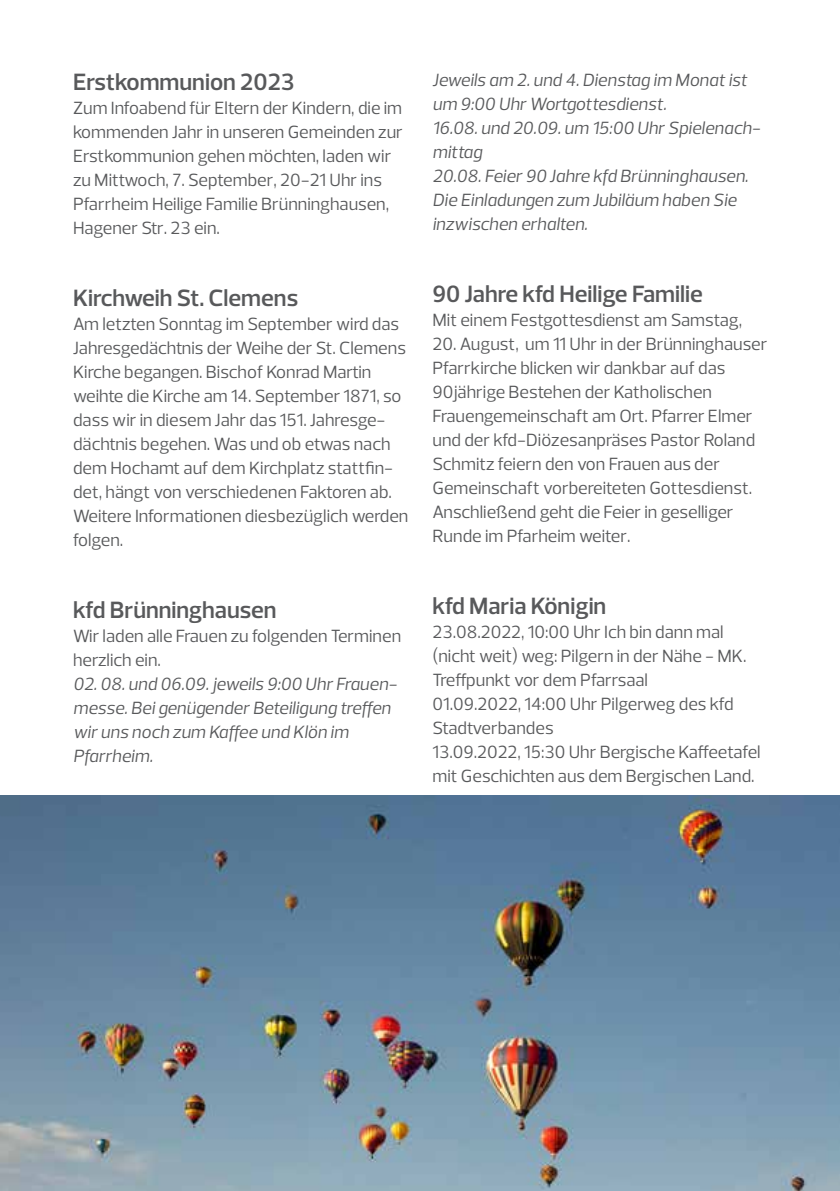
<style>
.page{position:relative;width:840px;height:1191px;background:#fff}
.page>*{position:absolute;margin:0;border:0;box-sizing:border-box;transform-origin:0 0}
.t1{font:600 24px "Prelo";color:#58595b}
.t2{font:18px/24px "Prelo";color:#58595b}
.t3{font:italic 18px/24px "Prelo";color:#58595b}
</style>
<div class="page">
<img style="left:0;top:795px;width:839px;height:396px">
<h1 class="t1" style="left:73px;top:67px;width:223px">Erstkommunion 2023</h1>
<p class="t2" style="left:73px;top:96px;width:331px">Zum Infoabend für Eltern der Kindern, die im kommenden Jahr in unseren Gemeinden zur Erstkommunion gehen möchten, laden wir zu Mittwoch, 7. September, 20-21 Uhr ins Pfarrheim Heilige Familie Brünninghausen, Hagener Str. 23 ein.</p>
<h1 class="t1" style="left:73px;top:283px;width:226px">Kirchweih St. Clemens</h1>
<p class="t2" style="left:73px;top:312px;width:337px">Am letzten Sonntag im September wird das Jahresgedächtnis der Weihe der St. Clemens Kirche begangen. Bischof Konrad Martin weihte die Kirche am 14. September 1871, so dass wir in diesem Jahr das 151. Jahresge&shy;dächtnis begehen. Was und ob etwas nach dem Hochamt auf dem Kirchplatz stattfin&shy;det, hängt von verschiedenen Faktoren ab.<br>Weitere Informationen diesbezüglich werden folgen.</p>
<h1 class="t1" style="left:73px;top:595px;width:205px">kfd Brünninghausen</h1>
<p class="t2" style="left:73px;top:624px;width:329px">Wir laden alle Frauen zu folgenden Terminen herzlich ein.</p>
<p class="t3" style="left:73px;top:672px;width:325px">02. 08. und 06.09. jeweils 9:00 Uhr Frauen&shy;messe. Bei genügender Beteiligung treffen wir uns noch zum Kaffee und Klön im<br>Pfarrheim.</p>
<p class="t3" style="left:432px;top:68px;width:329px">Jeweils am 2. und 4. Dienstag im Monat ist um 9:00 Uhr Wortgottesdienst.<br>16.08. und 20.09. um 15:00 Uhr Spielenach&shy;mittag<br>20.08. Feier 90 Jahre kfd Brünninghausen.<br>Die Einladungen zum Jubiläum haben Sie inzwischen erhalten.</p>
<h1 class="t1" style="left:432px;top:279px;width:272px">90 Jahre kfd Heilige Familie</h1>
<p class="t2" style="left:432px;top:308px;width:311px">Mit einem Festgottesdienst am Samstag,</p>
<p class="t2" style="left:432px;top:332px;width:336px">20. August, um 11 Uhr in der Brünninghauser Pfarrkirche blicken wir dankbar auf das 90jährige Bestehen der Katholischen Frauengemeinschaft am Ort. Pfarrer Elmer und der kfd-Diözesanpräses Pastor Roland Schmitz feiern den von Frauen aus der Gemeinschaft vorbereiteten Gottesdienst.<br>Anschließend geht die Feier in geselliger Runde im Pfarheim weiter.</p>
<h1 class="t1" style="left:432px;top:591px;width:175px">kfd Maria Königin</h1>
<p class="t2" style="left:432px;top:620px;width:329px">23.08.2022, 10:00 Uhr Ich bin dann mal (nicht weit) weg: Pilgern in der Nähe - MK.<br>Treffpunkt vor dem Pfarrsaal<br>01.09.2022, 14:00 Uhr Pilgerweg des kfd Stadtverbandes<br>13.09.2022, 15:30 Uhr Bergische Kaffeetafel mit Geschichten aus dem Bergischen Land.</p>
</div>
